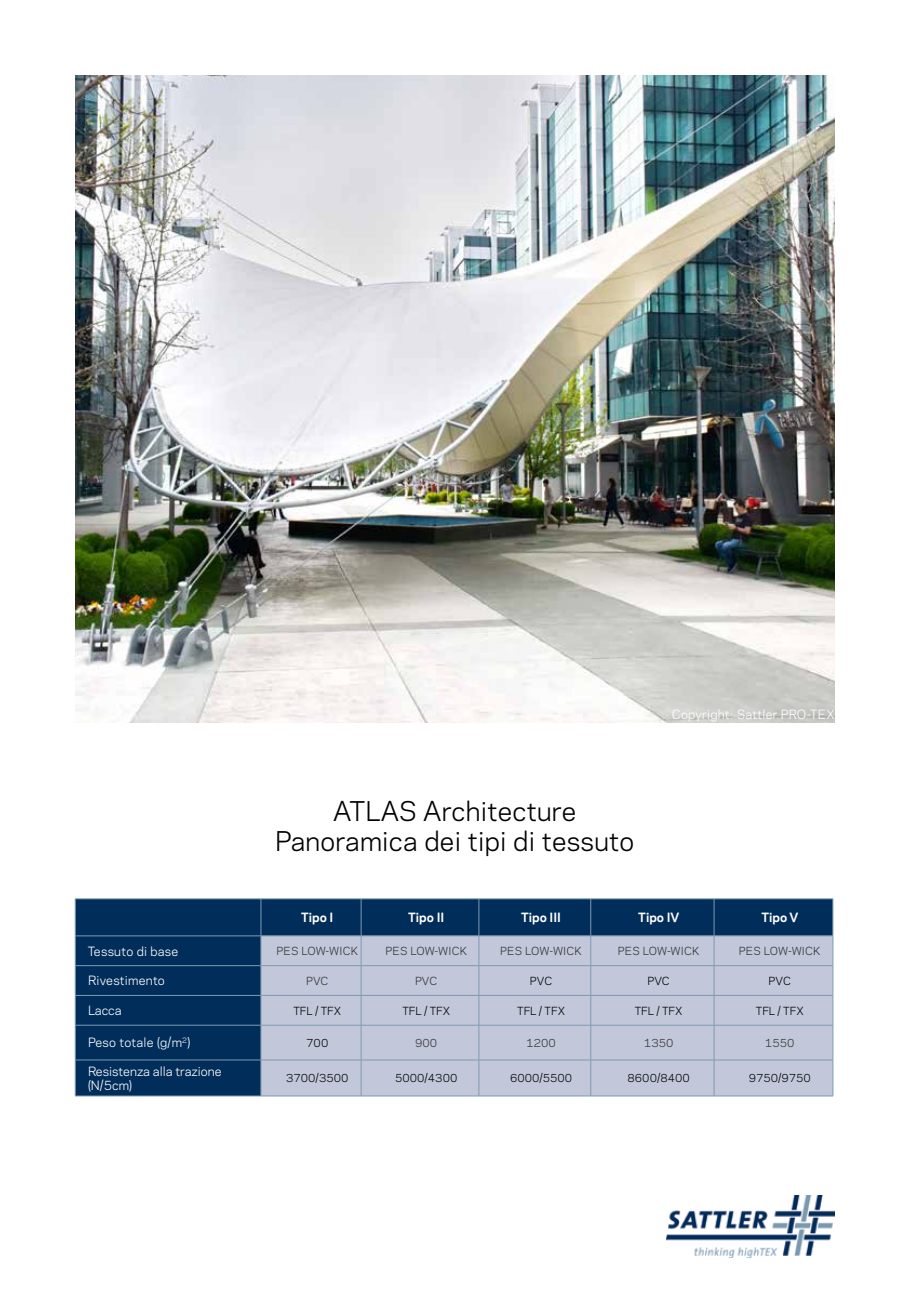
<style>
.page{position:relative;width:910px;height:1306px;background:#fff}
.page>*{position:absolute;margin:0;border:0;box-sizing:border-box;transform-origin:0 0}
.t1{font:25.5px/30px "Galaxie Polaris";letter-spacing:.01em;color:#000;text-align:center}
.t2{font:12px "Galaxie Polaris";letter-spacing:.02em;color:#fff}
.t3{font:700 12px "Galaxie Polaris";color:#fff}
.t4{font:12px/14.4px "Galaxie Polaris";color:#fff}
.t5{font:10.5px "Galaxie Polaris";color:#000}
.t6{font:10.5px "Galaxie Polaris";letter-spacing:.01em;color:#333}
</style>
<div class="page">
<div style="left:76px;top:899px;width:757px;height:196px;background:#002d5a"></div>
<div style="left:262px;top:936px;width:571px;height:159px;background:#c3c7da"></div>
<hr style="left:75px;top:898px;width:186px;height:1px;background:#7c9bb0">
<hr style="left:75px;top:899px;width:1px;height:36px;background:#7c9bb0">
<hr style="left:261px;top:898px;width:100px;height:1px;background:#7c9bb0">
<hr style="left:261px;top:899px;width:1px;height:36px;background:#7c9bb0">
<hr style="left:361px;top:898px;width:118px;height:1px;background:#7c9bb0">
<hr style="left:361px;top:899px;width:1px;height:36px;background:#7c9bb0">
<hr style="left:479px;top:898px;width:112px;height:1px;background:#7c9bb0">
<hr style="left:479px;top:899px;width:1px;height:36px;background:#7c9bb0">
<hr style="left:591px;top:898px;width:123px;height:1px;background:#7c9bb0">
<hr style="left:590px;top:899px;width:1px;height:36px;background:#7c9bb0">
<hr style="left:714px;top:898px;width:119px;height:1px;background:#7c9bb0">
<hr style="left:714px;top:899px;width:1px;height:36px;background:#7c9bb0">
<hr style="left:833px;top:899px;width:1px;height:36px;background:#7c9bb0">
<hr style="left:75px;top:935px;width:186px;height:1px;background:#7c9bb0">
<svg style="left:75px;top:936px;width:1px;height:29px"></svg>
<hr style="left:261px;top:935px;width:100px;height:1px;background:#7c9bb0">
<svg style="left:261px;top:936px;width:1px;height:29px"></svg>
<hr style="left:361px;top:935px;width:118px;height:1px;background:#7c9bb0">
<svg style="left:361px;top:936px;width:1px;height:29px"></svg>
<hr style="left:479px;top:935px;width:112px;height:1px;background:#7c9bb0">
<svg style="left:479px;top:936px;width:1px;height:29px"></svg>
<hr style="left:591px;top:935px;width:123px;height:1px;background:#7c9bb0">
<svg style="left:590px;top:936px;width:1px;height:29px"></svg>
<hr style="left:714px;top:935px;width:119px;height:1px;background:#7c9bb0">
<svg style="left:714px;top:936px;width:1px;height:29px"></svg>
<svg style="left:833px;top:936px;width:1px;height:29px"></svg>
<hr style="left:75px;top:965px;width:186px;height:1px;background:#7c9bb0">
<hr style="left:75px;top:965px;width:1px;height:30px;background:#7c9bb0">
<hr style="left:261px;top:965px;width:100px;height:1px;background:#7c9bb0">
<hr style="left:261px;top:965px;width:1px;height:30px;background:#7c9bb0">
<hr style="left:361px;top:965px;width:118px;height:1px;background:#7c9bb0">
<hr style="left:361px;top:965px;width:1px;height:30px;background:#7c9bb0">
<hr style="left:479px;top:965px;width:112px;height:1px;background:#7c9bb0">
<hr style="left:479px;top:965px;width:1px;height:30px;background:#7c9bb0">
<hr style="left:591px;top:965px;width:123px;height:1px;background:#7c9bb0">
<hr style="left:590px;top:965px;width:1px;height:30px;background:#7c9bb0">
<hr style="left:714px;top:965px;width:119px;height:1px;background:#7c9bb0">
<hr style="left:714px;top:965px;width:1px;height:30px;background:#7c9bb0">
<hr style="left:833px;top:965px;width:1px;height:30px;background:#7c9bb0">
<hr style="left:75px;top:995px;width:186px;height:1px;background:#7c9bb0">
<hr style="left:75px;top:995px;width:1px;height:30px;background:#7c9bb0">
<hr style="left:261px;top:995px;width:100px;height:1px;background:#7c9bb0">
<hr style="left:261px;top:995px;width:1px;height:30px;background:#7c9bb0">
<hr style="left:361px;top:995px;width:118px;height:1px;background:#7c9bb0">
<hr style="left:361px;top:995px;width:1px;height:30px;background:#7c9bb0">
<hr style="left:479px;top:995px;width:112px;height:1px;background:#7c9bb0">
<hr style="left:479px;top:995px;width:1px;height:30px;background:#7c9bb0">
<hr style="left:591px;top:995px;width:123px;height:1px;background:#7c9bb0">
<hr style="left:590px;top:995px;width:1px;height:30px;background:#7c9bb0">
<hr style="left:714px;top:995px;width:119px;height:1px;background:#7c9bb0">
<hr style="left:714px;top:995px;width:1px;height:30px;background:#7c9bb0">
<hr style="left:833px;top:995px;width:1px;height:30px;background:#7c9bb0">
<hr style="left:75px;top:1024px;width:186px;height:1px;background:#7c9bb0">
<hr style="left:75px;top:1025px;width:1px;height:34px;background:#7c9bb0">
<hr style="left:261px;top:1024px;width:100px;height:1px;background:#7c9bb0">
<hr style="left:261px;top:1025px;width:1px;height:34px;background:#7c9bb0">
<hr style="left:361px;top:1024px;width:118px;height:1px;background:#7c9bb0">
<hr style="left:361px;top:1025px;width:1px;height:34px;background:#7c9bb0">
<hr style="left:479px;top:1024px;width:112px;height:1px;background:#7c9bb0">
<hr style="left:479px;top:1025px;width:1px;height:34px;background:#7c9bb0">
<hr style="left:591px;top:1024px;width:123px;height:1px;background:#7c9bb0">
<hr style="left:590px;top:1025px;width:1px;height:34px;background:#7c9bb0">
<hr style="left:714px;top:1024px;width:119px;height:1px;background:#7c9bb0">
<hr style="left:714px;top:1025px;width:1px;height:34px;background:#7c9bb0">
<hr style="left:833px;top:1025px;width:1px;height:34px;background:#7c9bb0">
<hr style="left:75px;top:1059px;width:186px;height:1px;background:#7c9bb0">
<hr style="left:75px;top:1060px;width:1px;height:35px;background:#7c9bb0">
<hr style="left:261px;top:1059px;width:100px;height:1px;background:#7c9bb0">
<hr style="left:261px;top:1060px;width:1px;height:35px;background:#7c9bb0">
<hr style="left:361px;top:1059px;width:118px;height:1px;background:#7c9bb0">
<hr style="left:361px;top:1060px;width:1px;height:35px;background:#7c9bb0">
<hr style="left:479px;top:1059px;width:112px;height:1px;background:#7c9bb0">
<hr style="left:479px;top:1060px;width:1px;height:35px;background:#7c9bb0">
<hr style="left:591px;top:1059px;width:123px;height:1px;background:#7c9bb0">
<hr style="left:590px;top:1060px;width:1px;height:35px;background:#7c9bb0">
<hr style="left:714px;top:1059px;width:119px;height:1px;background:#7c9bb0">
<hr style="left:714px;top:1060px;width:1px;height:35px;background:#7c9bb0">
<hr style="left:833px;top:1060px;width:1px;height:35px;background:#7c9bb0">
<hr style="left:75px;top:1095px;width:186px;height:1px;background:#7c9bb0">
<hr style="left:261px;top:1095px;width:100px;height:1px;background:#7c9bb0">
<hr style="left:361px;top:1095px;width:118px;height:1px;background:#7c9bb0">
<hr style="left:479px;top:1095px;width:112px;height:1px;background:#7c9bb0">
<hr style="left:591px;top:1095px;width:123px;height:1px;background:#7c9bb0">
<hr style="left:714px;top:1095px;width:119px;height:1px;background:#7c9bb0">
<img style="left:667px;top:1195px;width:168px;height:61px">
<img style="left:75px;top:75px;width:760px;height:648px">
<h1 class="t1" style="left:275px;top:795px;width:361px">ATLAS Architecture<br>Panoramica dei tipi di tessuto</h1>
<p class="t2" style="left:672px;top:706px;width:164px">Copyright: Sattler PRO-TEX</p>
<p class="t3" style="left:301px;top:909px;width:34px">Tipo I</p>
<p class="t3" style="left:408px;top:909px;width:38px">Tipo II</p>
<p class="t3" style="left:521px;top:909px;width:41px">Tipo III</p>
<p class="t3" style="left:638px;top:909px;width:43px">Tipo IV</p>
<p class="t3" style="left:761px;top:909px;width:39px">Tipo V</p>
<p class="t2" style="left:88px;top:943px;width:92px">Tessuto di base</p>
<p class="t6" style="left:276px;top:944px;width:83px">PES LOW-WICK</p>
<p class="t6" style="left:385px;top:944px;width:83px">PES LOW-WICK</p>
<p class="t6" style="left:500px;top:944px;width:83px">PES LOW-WICK</p>
<p class="t6" style="left:618px;top:944px;width:83px">PES LOW-WICK</p>
<p class="t6" style="left:739px;top:944px;width:83px">PES LOW-WICK</p>
<p class="t2" style="left:88px;top:972px;width:78px">Rivestimento</p>
<p class="t6" style="left:306px;top:973px;width:24px">PVC</p>
<p class="t6" style="left:415px;top:973px;width:24px">PVC</p>
<p class="t5" style="left:530px;top:973px;width:24px">PVC</p>
<p class="t5" style="left:648px;top:973px;width:24px">PVC</p>
<p class="t5" style="left:769px;top:973px;width:24px">PVC</p>
<p class="t2" style="left:88px;top:1002px;width:35px">Lacca</p>
<p class="t5" style="left:293px;top:1003px;width:49px">TFL / TFX</p>
<p class="t5" style="left:402px;top:1003px;width:49px">TFL / TFX</p>
<p class="t5" style="left:517px;top:1003px;width:49px">TFL / TFX</p>
<p class="t5" style="left:635px;top:1003px;width:49px">TFL / TFX</p>
<p class="t5" style="left:756px;top:1003px;width:49px">TFL / TFX</p>
<p class="t2" style="left:88px;top:1034px;width:104px">Peso totale (g/m<sup>2</sup>)</p>
<p class="t5" style="left:306px;top:1035px;width:24px">700</p>
<p class="t6" style="left:415px;top:1035px;width:24px">900</p>
<p class="t6" style="left:526px;top:1035px;width:31px">1200</p>
<p class="t6" style="left:644px;top:1035px;width:31px">1350</p>
<p class="t6" style="left:765px;top:1035px;width:31px">1550</p>
<p class="t4" style="left:88px;top:1063px;width:135px">Resistenza alla trazione (N/5cm)</p>
<p class="t5" style="left:286px;top:1071px;width:64px">3700/3500</p>
<p class="t5" style="left:395px;top:1071px;width:64px">5000/4300</p>
<p class="t5" style="left:510px;top:1071px;width:64px">6000/5500</p>
<p class="t5" style="left:628px;top:1071px;width:64px">8600/8400</p>
<p class="t5" style="left:749px;top:1071px;width:64px">9750/9750</p>
</div>
